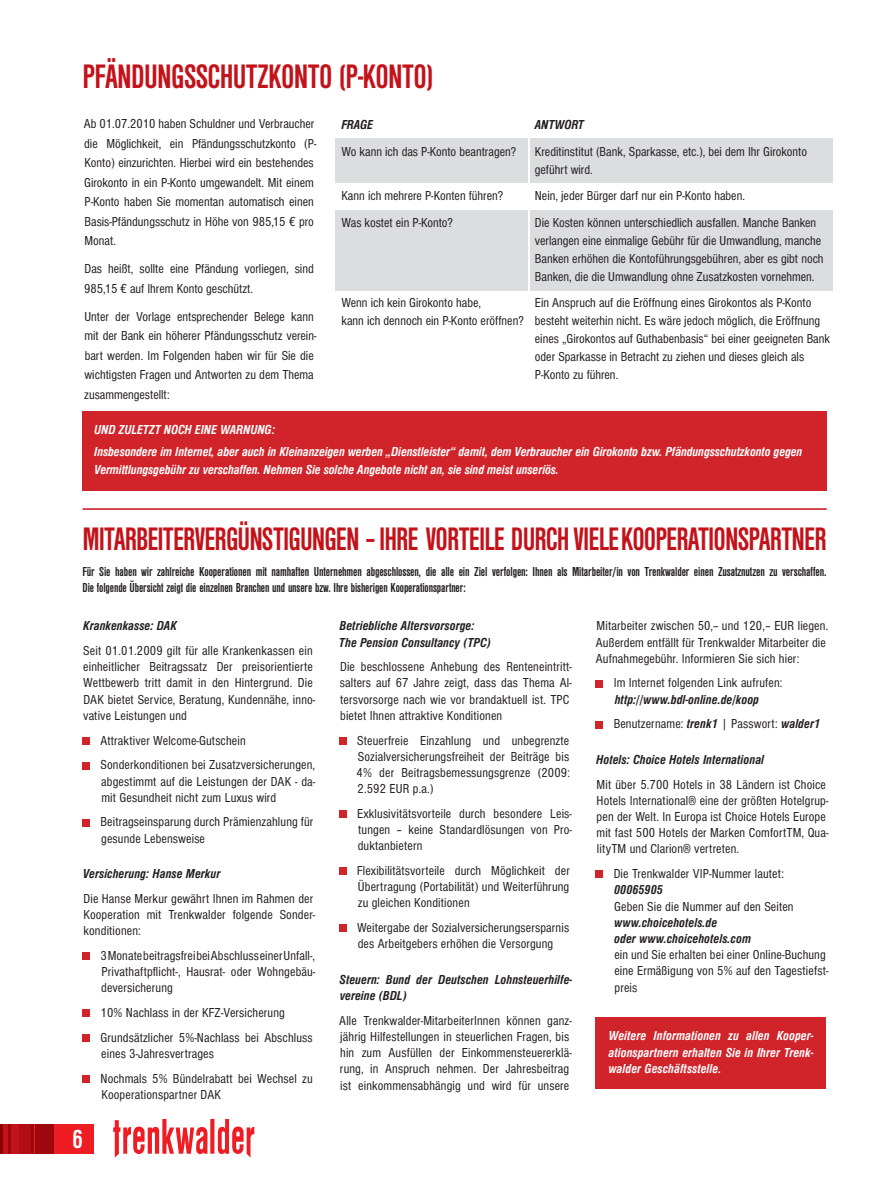
<style>
.page{position:relative;width:888px;height:1186px;background:#fff}
.page>*{position:absolute;margin:0;border:0;box-sizing:border-box;transform-origin:0 0}
.t1{font:35.25px "Nimbus San DCE Bol Con";letter-spacing:-.02em;color:#c4121a;scale:.95 1}
.t2{font:33.75px "Nimbus San DCE Bol Con";letter-spacing:-.03em;color:#c4121a;scale:.92 1}
.t3{font:27px "Nimbus San DCE Bol Con";color:#fff}
.t4{font:13.5px/16.2px "Nimbus San DCE Reg Con";letter-spacing:.01em;color:#231f20}
.t5{font:13.5px/16.2px "Nimbus San DCE Bol Con Ita";color:#fff}
.t6{font:13.5px/16.2px "Nimbus San DCE Bol Con Ita";letter-spacing:.01em;color:#231f20}
.t7{font:13.5px/16.2px "Nimbus San DCE Bol Con";letter-spacing:-.01em;color:#231f20}
.s1{font-family:"Nimbus San DCE Bol Con Ita"}
</style>
<div class="page">
<div style="left:51px;top:1124px;width:43px;height:29px;background:#ee1d23"></div>
<div style="left:0;top:1124px;width:50px;height:29px;background:#c4121a"></div>
<div style="left:30px;top:1124px;width:24px;height:29px;background:#9d070d"></div>
<hr style="left:1px;top:1124px;width:2px;height:29px;background:#8b0202">
<hr style="left:8px;top:1124px;width:2px;height:29px;background:#9d070d">
<div style="left:19px;top:1124px;width:12px;height:29px;background:#b00d15"></div>
<svg style="left:113px;top:1119px;width:141px;height:38px"></svg>
<div style="left:83px;top:412px;width:744px;height:79px;background:#d1232a"></div>
<div style="left:335px;top:210px;width:498px;height:80px;background:#dcdddf"></div>
<div style="left:335px;top:138px;width:498px;height:44px;background:#dcdddf"></div>
<hr style="left:528px;top:123px;width:2px;height:223px;background:#fff">
<hr style="left:83px;top:508px;width:744px;height:2px;background:#c4121a">
<div style="left:83px;top:737px;width:7px;height:7px;background:#d1232a"></div>
<div style="left:83px;top:762px;width:7px;height:7px;background:#d1232a"></div>
<div style="left:83px;top:819px;width:7px;height:7px;background:#d1232a"></div>
<div style="left:83px;top:952px;width:7px;height:8px;background:#d1232a"></div>
<div style="left:83px;top:1009px;width:7px;height:8px;background:#d1232a"></div>
<div style="left:83px;top:1034px;width:7px;height:7px;background:#d1232a"></div>
<div style="left:83px;top:1075px;width:7px;height:7px;background:#d1232a"></div>
<div style="left:339px;top:737px;width:8px;height:7px;background:#d1232a"></div>
<div style="left:339px;top:810px;width:8px;height:8px;background:#d1232a"></div>
<div style="left:339px;top:867px;width:8px;height:8px;background:#d1232a"></div>
<div style="left:339px;top:924px;width:8px;height:8px;background:#d1232a"></div>
<div style="left:596px;top:680px;width:7px;height:7px;background:#d1232a"></div>
<div style="left:596px;top:721px;width:7px;height:7px;background:#d1232a"></div>
<div style="left:596px;top:870px;width:7px;height:8px;background:#d1232a"></div>
<div style="left:596px;top:1017px;width:230px;height:72px;background:#d1232a"></div>
<h1 class="t1" style="left:83px;top:57px;width:371px">PFÄNDUNGSSCHUTZKONTO (P-KONTO)</h1>
<p class="t6" style="left:341px;top:117px;width:33px">FRAGE</p>
<p class="t6" style="left:535px;top:117px;width:51px">ANTWORT</p>
<p class="t4" style="left:341px;top:143px;width:176px">Wo kann ich das P-Konto beantragen?</p>
<p class="t4" style="left:535px;top:142px;width:274px;line-height:18px">Kreditinstitut (Bank, Sparkasse, etc.), bei dem Ihr Girokonto geführt wird.</p>
<p class="t4" style="left:341px;top:188px;width:163px">Kann ich mehrere P-Konten führen?</p>
<p class="t4" style="left:535px;top:188px;width:212px">Nein, jeder Bürger darf nur ein P-Konto haben.</p>
<p class="t4" style="left:341px;top:214px;width:113px">Was kostet ein P-Konto?</p>
<p class="t4" style="left:535px;top:213px;width:290px;line-height:18px">Die Kosten können unterschiedlich ausfallen. Manche Banken verlangen eine einmalige Gebühr für die Umwandlung, manche Banken erhöhen die Kontoführungsgebühren, aber es gibt noch Banken, die die Umwandlung ohne Zusatzkosten vornehmen.</p>
<p class="t4" style="left:341px;top:295px;width:141px">Wenn ich kein Girokonto habe,</p>
<p class="t4" style="left:535px;top:295px;width:278px">Ein Anspruch auf die Eröffnung eines Girokontos als P-Konto</p>
<p class="t4" style="left:341px;top:313px;width:480px">kann ich dennoch ein P-Konto eröffnen? besteht weiterhin nicht. Es wäre jedoch möglich, die Eröffnung</p>
<p class="t4" style="left:535px;top:331px;width:297px">eines „Girokontos auf Guthabenbasis“ bei einer geeigneten Bank</p>
<p class="t4" style="left:535px;top:349px;width:271px">oder Sparkasse in Betracht zu ziehen und dieses gleich als</p>
<p class="t4" style="left:535px;top:367px;width:85px">P-Konto zu führen.</p>
<p class="t4" style="left:84px;top:114px;width:234px;line-height:19.5px">Ab 01.07.2010 haben Schuldner und Verbraucher die Möglichkeit, ein Pfändungsschutzkonto (P-Konto) einzurichten. Hierbei wird ein bestehendes Girokonto in ein P-Konto umgewandelt. Mit einem P-Konto haben Sie momentan automatisch einen Basis-Pfändungsschutz in Höhe von 985,15 € pro Monat.</p>
<p class="t4" style="left:84px;top:259px;width:231px;line-height:19.5px">Das heißt, sollte eine Pfändung vorliegen, sind<br>985,15 € auf Ihrem Konto geschützt.</p>
<p class="t4" style="left:84px;top:307px;width:234px;line-height:19.5px">Unter der Vorlage entsprechender Belege kann mit der Bank ein höherer Pfändungsschutz verein&shy;bart werden. Im Folgenden haben wir für Sie die wichtigsten Fragen und Antworten zu dem Thema zusammengestellt:</p>
<p class="t5" style="left:94px;top:419px;width:710px;line-height:22px">UND ZULETZT NOCH EINE WARNUNG:<br>Insbesondere im Internet, aber auch in Kleinanzeigen werben „Dienstleister“ damit, dem Verbraucher ein Girokonto bzw. Pfändungsschutzkonto gegen</p>
<p class="t5" style="left:94px;top:461px;width:466px">Vermittlungsgebühr zu verschaffen. Nehmen Sie solche Angebote nicht an, sie sind meist unseriös.</p>
<h2 class="t2" style="left:83px;top:521px;width:810px">MITARBEITERVERGÜNSTIGUNGEN – IHRE VORTEILE DURCH VIELE KOOPERATIONSPARTNER</h2>
<p class="t7" style="left:83px;top:563px;width:745px">Für Sie haben wir zahlreiche Kooperationen mit namhaften Unternehmen abgeschlossen, die alle ein Ziel verfolgen: Ihnen als Mitarbeiter/in von Trenkwalder einen Zusatznutzen zu verschaffen.<br>Die folgende Übersicht zeigt die einzelnen Branchen und unsere bzw. Ihre bisherigen Kooperationspartner:</p>
<p class="t6" style="left:83px;top:618px;width:95px">Krankenkasse: DAK</p>
<p class="t4" style="left:83px;top:643px;width:234px">Seit 01.01.2009 gilt für alle Krankenkassen ein einheitlicher Beitragssatz Der preisorientierte Wettbewerb tritt damit in den Hintergrund. Die DAK bietet Service, Beratung, Kundennähe, inno&shy;vative Leistungen und</p>
<p class="t4" style="left:101px;top:728px;width:216px;line-height:24.8px">Attraktiver Welcome-Gutschein<br>Sonderkonditionen bei Zusatzversicherungen,</p>
<p class="t4" style="left:101px;top:773px;width:216px">abgestimmt auf die Leistungen der DAK - da&shy;mit Gesundheit nicht zum Luxus wird</p>
<p class="t4" style="left:101px;top:814px;width:214px">Beitragseinsparung durch Prämienzahlung für gesunde Lebensweise</p>
<p class="t6" style="left:83px;top:865px;width:139px">Versicherung: Hanse Merkur</p>
<p class="t4" style="left:83px;top:890px;width:233px">Die Hanse Merkur gewährt Ihnen im Rahmen der<br>Kooperation mit Trenkwalder folgende Sonder&shy;konditionen:</p>
<p class="t4" style="left:101px;top:947px;width:216px;text-align:justify">3 Monate beitragsfrei bei Abschluss einer Unfall-, Privathaftpflicht-, Hausrat- oder Wohngebäu&shy;deversicherung</p>
<p class="t4" style="left:101px;top:1000px;width:214px;line-height:24.8px">10% Nachlass in der KFZ-Versicherung<br>Grundsätzlicher 5%-Nachlass bei Abschluss</p>
<p class="t4" style="left:101px;top:1041px;width:214px;line-height:24.8px">eines 3-Jahresvertrages<br>Nochmals 5% Bündelrabatt bei Wechsel zu</p>
<p class="t4" style="left:101px;top:1086px;width:121px">Kooperationspartner DAK</p>
<h3 class="t3" style="left:72px;top:1124px;width:12px">6</h3>
<p class="t6" style="left:339px;top:618px;width:153px">Betriebliche Altersvorsorge:<br>The Pension Consultancy (TPC)</p>
<p class="t4" style="left:340px;top:659px;width:234px">Die beschlossene Anhebung des Renteneintritt&shy;salters auf 67 Jahre zeigt, dass das Thema Al&shy;tersvorsorge nach wie vor brandaktuell ist. TPC bietet Ihnen attraktive Konditionen</p>
<p class="t4" style="left:357px;top:732px;width:215px;text-align:justify">Steuerfreie Einzahlung und unbegrenzte Sozialversicherungsfreiheit der Beiträge bis 4% der Beitragsbemessungsgrenze (2009:<br>2.592 EUR p.a.)</p>
<p class="t4" style="left:357px;top:805px;width:216px;text-align:justify">Exklusivitätsvorteile durch besondere Leis&shy;tungen – keine Standardlösungen von Pro&shy;duktanbietern</p>
<p class="t4" style="left:357px;top:862px;width:214px;text-align:justify">Flexibilitätsvorteile durch Möglichkeit der Übertragung (Portabilität) und Weiterführung zu gleichen Konditionen</p>
<p class="t4" style="left:357px;top:920px;width:214px">Weitergabe der Sozialversicherungsersparnis des Arbeitgebers erhöhen die Versorgung</p>
<p class="t6" style="left:340px;top:971px;width:234px">Steuern: Bund der Deutschen Lohnsteuerhilfe&shy;vereine (BDL)</p>
<p class="t4" style="left:339px;top:1012px;width:234px">Alle Trenkwalder-MitarbeiterInnen können ganz&shy;jährig Hilfestellungen in steuerlichen Fragen, bis hin zum Ausfüllen der Einkommensteuererklä&shy;rung, in Anspruch nehmen. Der Jahresbeitrag ist einkommensabhängig und wird für unsere</p>
<p class="t4" style="left:596px;top:618px;width:234px">Mitarbeiter zwischen 50,-- und 120,– EUR liegen.<br>Außerdem entfällt für Trenkwalder Mitarbeiter die<br>Aufnahmegebühr. Informieren Sie sich hier:</p>
<p class="t4" style="left:614px;top:675px;width:170px">Im Internet folgenden Link aufrufen:</p>
<p class="t6" style="left:615px;top:691px;width:146px">http://www.bdl-online.de/koop</p>
<p class="t4" style="left:614px;top:716px;width:208px">Benutzername: <span class="s1">trenk1</span> | Passwort: <span class="s1">walder1</span></p>
<p class="t6" style="left:596px;top:751px;width:169px">Hotels: Choice Hotels International</p>
<p class="t4" style="left:596px;top:776px;width:233px">Mit über 5.700 Hotels in 38 Ländern ist Choice Hotels International® eine der größten Hotelgrup&shy;pen der Welt. In Europa ist Choice Hotels Europe mit fast 500 Hotels der Marken ComfortTM, Qua&shy;lityTM und Clarion® vertreten.</p>
<p class="t4" style="left:614px;top:866px;width:172px">Die Trenkwalder VIP-Nummer lautet:</p>
<p class="t6" style="left:614px;top:882px;width:50px">00065905</p>
<p class="t4" style="left:614px;top:898px;width:181px">Geben Sie die Nummer auf den Seiten</p>
<p class="t6" style="left:614px;top:914px;width:138px">www.choicehotels.de<br>oder www.choicehotels.com</p>
<p class="t4" style="left:614px;top:947px;width:216px">ein und Sie erhalten bei einer Online-Buchung eine Ermäßigung von 5% auf den Tagestiefst&shy;preis</p>
<p class="t5" style="left:608px;top:1028px;width:206px;text-align:justify">Weitere Informationen zu allen Kooper&shy;ationspartnern erhalten Sie in Ihrer Trenk&shy;walder Geschäftsstelle.</p>
</div>
